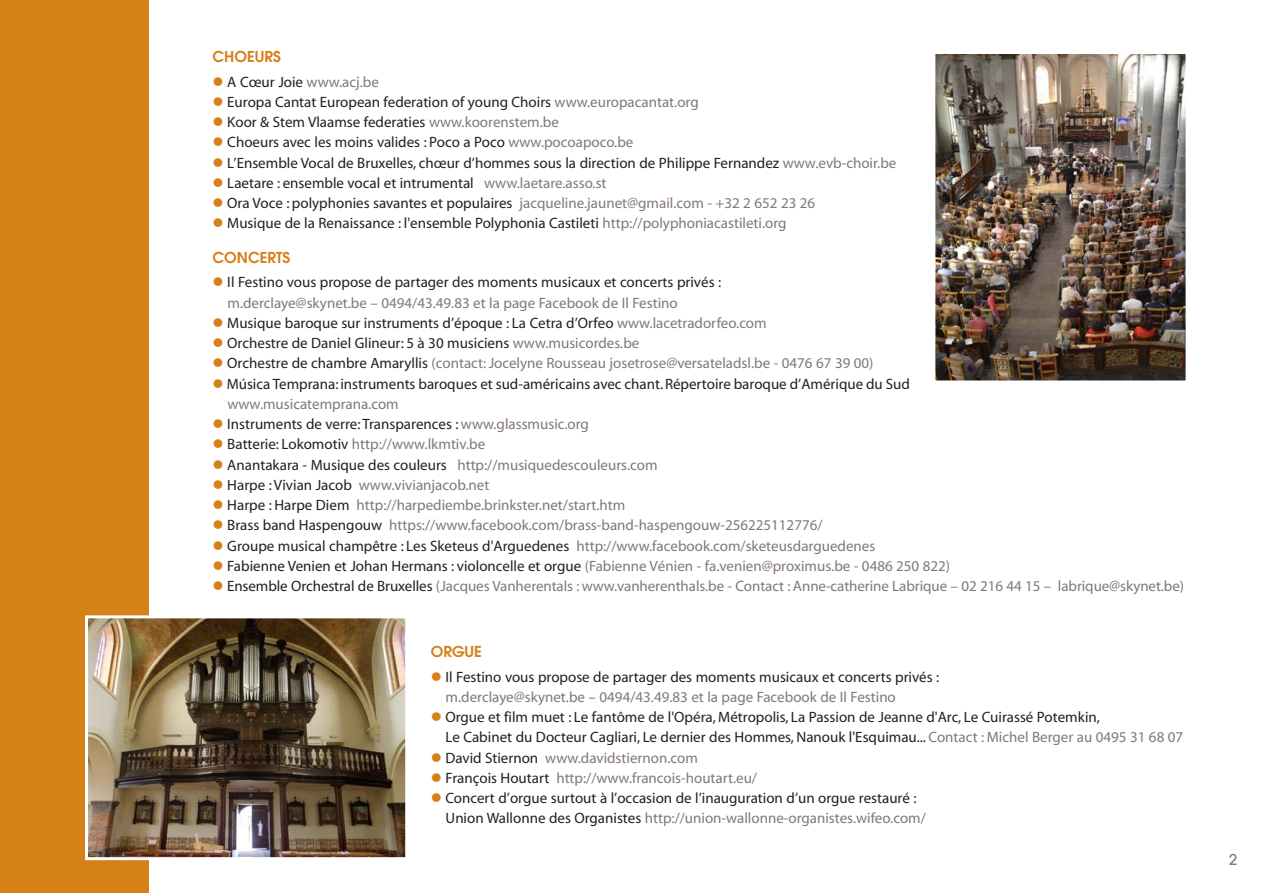
<style>
.page{position:relative;width:1263px;height:893px;background:#fff}
.page>*{position:absolute;margin:0;border:0;box-sizing:border-box;transform-origin:0 0}
.t1{font:15px/20.2px "Myriad";color:#231f20}
.t2{font:15px "Myriad";color:#837871}
.t3{font:600 15px "Avant Garde";color:#d68018}
.t4{font:500 15px "Avant Garde";color:#8a796e}
.s1{color:#d68018}
.s2{color:#231f20}
.s3{color:#837871}
</style>
<div class="page">
<div style="left:0;top:0;width:149px;height:893px;background:#d68018"></div>
<img style="left:89px;top:619px;width:315px;height:237px">
<div style="left:85px;top:615px;width:323px;height:245px;border:3px solid #fff"></div>
<img style="left:936px;top:55px;width:248px;height:324px">
<div style="left:932px;top:51px;width:256px;height:332px;border:3px solid #fff"></div>
<p class="t3" style="left:213px;top:51px;width:70px">CHOEURS</p>
<p class="t2" style="left:213px;top:76px;width:168px"><span class="s1">●</span> <span class="s2">A Cœur Joie</span> www.acj.be</p>
<p class="t1" style="left:213px;top:93px;width:488px"><span class="s1">●</span> Europa Cantat European federation of young Choirs <span class="s3">www.europacantat.org</span></p>
<p class="t1" style="left:213px;top:113px;width:348px"><span class="s1">●</span> Koor &amp; Stem Vlaamse federaties <span class="s3">www.koorenstem.be</span></p>
<p class="t1" style="left:213px;top:133px;width:422px"><span class="s1">●</span> Choeurs avec les moins valides : Poco a Poco <span class="s3">www.pocoapoco.be</span></p>
<p class="t1" style="left:213px;top:154px;width:685px"><span class="s1">●</span> L’Ensemble Vocal de Bruxelles, chœur d’hommes sous la direction de Philippe Fernandez <span class="s3">www.evb-choir.be</span></p>
<p class="t1" style="left:213px;top:174px;width:395px"><span class="s1">●</span> Laetare : ensemble vocal et intrumental <span class="s3">www.laetare.asso.st</span></p>
<p class="t1" style="left:213px;top:194px;width:604px"><span class="s1">●</span> Ora Voce : polyphonies savantes et populaires <span class="s3">jacqueline.jaunet@gmail.com - +32 2 652 23 26</span></p>
<p class="t1" style="left:213px;top:214px;width:575px"><span class="s1">●</span> Musique de la Renaissance : l'ensemble Polyphonia Castileti <span class="s3">http://polyphoniacastileti.org</span></p>
<p class="t3" style="left:213px;top:252px;width:79px">CONCERTS</p>
<p class="t1" style="left:227px;top:273px;width:495px;text-indent:-15px"><span class="s1">●</span> Il Festino vous propose de partager des moments musicaux et concerts privés : <span class="s3">m.derclaye@skynet.be – 0494/43.49.83 et la page Facebook de Il Festino</span></p>
<p class="t1" style="left:213px;top:314px;width:556px"><span class="s1">●</span> Musique baroque sur instruments d’époque : La Cetra d’Orfeo <span class="s3">www.lacetradorfeo.com</span></p>
<p class="t1" style="left:213px;top:334px;width:428px"><span class="s1">●</span> Orchestre de Daniel Glineur: 5 à 30 musiciens <span class="s3">www.musicordes.be</span></p>
<p class="t2" style="left:213px;top:358px;width:662px"><span class="s1">●</span> <span class="s2">Orchestre de chambre Amaryllis</span> (contact: Jocelyne Rousseau josetrose@versateladsl.be - 0476 67 39 00)</p>
<p class="t1" style="left:227px;top:375px;width:684px;text-indent:-15px"><span class="s1">●</span> Música Temprana: instruments baroques et sud-américains avec chant. Répertoire baroque d’Amérique du Sud <span class="s3">www.musicatemprana.com</span></p>
<p class="t1" style="left:213px;top:415px;width:378px"><span class="s1">●</span> Instruments de verre: Transparences : <span class="s3">www.glassmusic.org</span></p>
<p class="t2" style="left:213px;top:439px;width:274px"><span class="s1">●</span> <span class="s2">Batterie: Lokomotiv</span> http://www.lkmtiv.be</p>
<p class="t1" style="left:213px;top:456px;width:446px"><span class="s1">●</span> Anantakara - Musique des couleurs <span class="s3">http://musiquedescouleurs.com</span></p>
<p class="t2" style="left:213px;top:479px;width:278px"><span class="s1">●</span> <span class="s2">Harpe : Vivian Jacob</span> www.vivianjacob.net</p>
<p class="t2" style="left:213px;top:499px;width:414px"><span class="s1">●</span> <span class="s2">Harpe : Harpe Diem</span> http://harpediembe.brinkster.net/start.htm</p>
<p class="t2" style="left:213px;top:520px;width:611px"><span class="s1">●</span> <span class="s2">Brass band Haspengouw</span> https://www.facebook.com/brass-band-haspengouw-256225112776/</p>
<p class="t1" style="left:213px;top:537px;width:664px"><span class="s1">●</span> Groupe musical champêtre : Les Sketeus d'Arguedenes <span class="s3">http://www.facebook.com/sketeusdarguedenes</span></p>
<p class="t2" style="left:213px;top:560px;width:739px"><span class="s1">●</span> <span class="s2">Fabienne Venien et Johan Hermans : violoncelle et orgue</span> (Fabienne Vénien - fa.venien@proximus.be - 0486 250 822)</p>
<p class="t2" style="left:213px;top:580px;width:973px"><span class="s1">●</span> <span class="s2">Ensemble Orchestral de Bruxelles</span> (Jacques Vanherentals : www.vanherenthals.be - Contact : Anne-catherine Labrique – 02 216 44 15 – labrique@skynet.be)</p>
<p class="t3" style="left:431px;top:646px;width:53px">ORGUE</p>
<p class="t1" style="left:446px;top:668px;width:495px;text-indent:-15px"><span class="s1">●</span> Il Festino vous propose de partager des moments musicaux et concerts privés : <span class="s3">m.derclaye@skynet.be – 0494/43.49.83 et la page Facebook de Il Festino</span></p>
<p class="t1" style="left:446px;top:708px;width:739px;text-indent:-15px"><span class="s1">●</span> Orgue et film muet : Le fantôme de l'Opéra, Métropolis, La Passion de Jeanne d'Arc, Le Cuirassé Potemkin,<br>Le Cabinet du Docteur Cagliari, Le dernier des Hommes, Nanouk l'Esquimau... <span class="s3">Contact : Michel Berger au 0495 31 68 07</span></p>
<p class="t2" style="left:431px;top:752px;width:269px"><span class="s1">●</span> <span class="s2">David Stiernon</span> www.davidstiernon.com</p>
<p class="t2" style="left:431px;top:772px;width:328px"><span class="s1">●</span> <span class="s2">François Houtart</span> http://www.francois-houtart.eu/</p>
<p class="t1" style="left:446px;top:789px;width:482px;text-indent:-15px"><span class="s1">●</span> Concert d’orgue surtout à l’occasion de l’inauguration d’un orgue restauré :<br>Union Wallonne des Organistes <span class="s3">http://union-wallonne-organistes.wifeo.com/</span></p>
<p class="t4" style="left:1229px;top:854px;width:10px">2</p>
</div>
